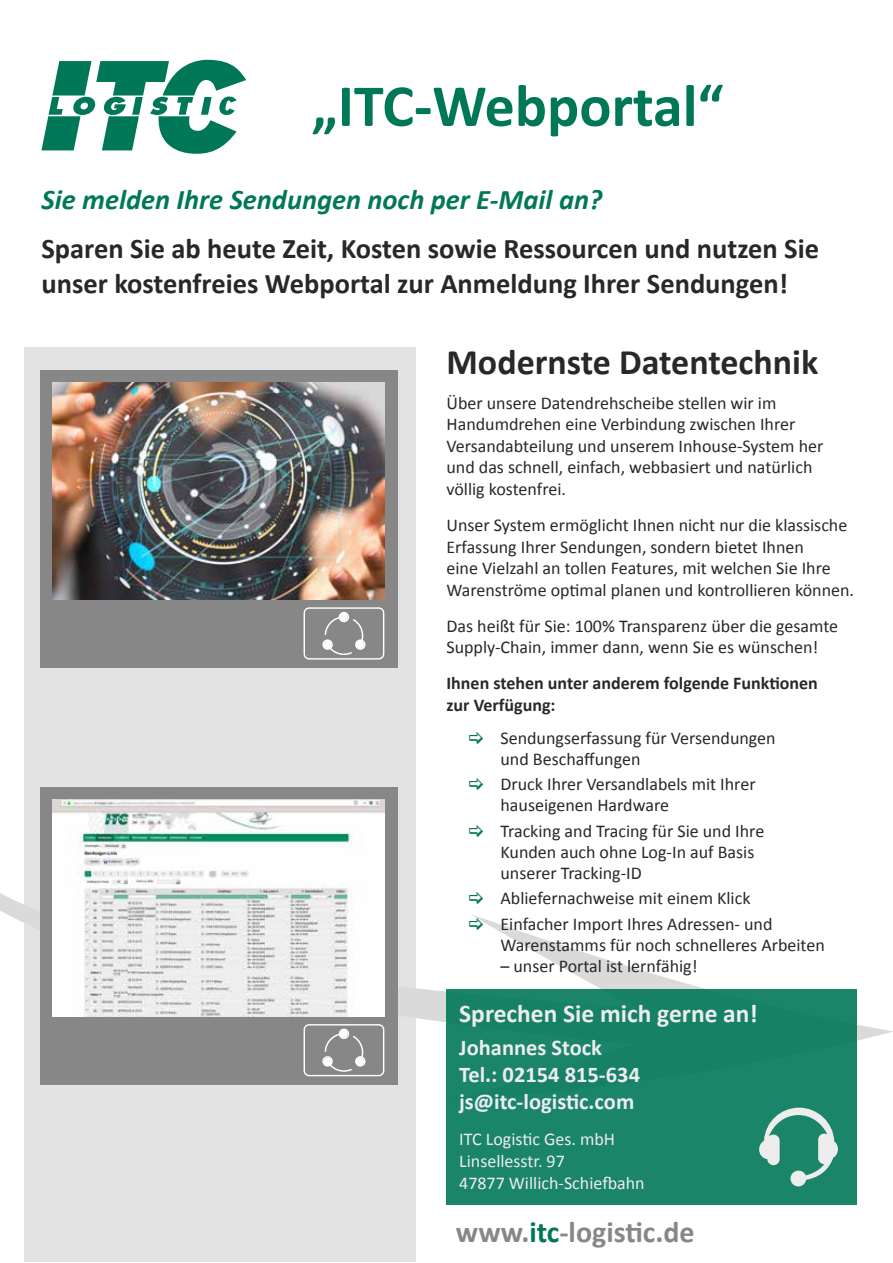
<style>
.page{position:relative;width:893px;height:1263px;background:#fff}
.page>*{position:absolute;margin:0;border:0;box-sizing:border-box;transform-origin:0 0}
.t1{font:700 60px "Calibri";color:#007858}
.t2{font:700 36px "Calibri";color:#282827}
.t3{font:700 30px "Calibri";color:#878787}
.t4{font:700 28.5px/34.2px "Calibri";color:#282827}
.t5{font:italic 700 28.5px "Calibri";color:#007858}
.t6{font:700 25.5px "Calibri";color:#ededed}
.t7{font:700 22.5px/27px "Calibri";color:#ededed}
.t8{font:18px/21.6px "Calibri";color:#282827}
.t9{font:18px/21.6px "Calibri";color:#ededed}
.t10{font:700 18px/21.6px "Calibri";color:#282827}
.s1{color:#007858}
</style>
<div class="page">
<svg style="left:41px;top:60px;width:205px;height:94px"></svg>
<div style="left:24px;top:347px;width:392px;height:915px;background:#e3e3e3"></div>
<svg style="left:0;top:538px;width:893px;height:547px"></svg>
<div style="left:40px;top:370px;width:357px;height:298px;background:#878787"></div>
<img style="left:53px;top:383px;width:331px;height:217px">
<svg style="left:304px;top:607px;width:80px;height:52px"></svg>
<div style="left:340px;top:613px;width:8px;height:8px;background:#fff;border-radius:50%"></div>
<div style="left:356px;top:641px;width:8px;height:8px;background:#fff;border-radius:50%"></div>
<div style="left:324px;top:641px;width:8px;height:8px;background:#fff;border-radius:50%"></div>
<div style="left:446px;top:989px;width:411px;height:216px;background:#1a8569"></div>
<svg style="left:759px;top:1108px;width:79px;height:78px"></svg>
<div style="left:40px;top:787px;width:357px;height:297px;background:#878787"></div>
<img style="left:53px;top:799px;width:331px;height:217px">
<svg style="left:304px;top:1024px;width:80px;height:52px"></svg>
<div style="left:340px;top:1030px;width:8px;height:8px;background:#fff;border-radius:50%"></div>
<div style="left:356px;top:1057px;width:8px;height:8px;background:#fff;border-radius:50%"></div>
<div style="left:324px;top:1058px;width:8px;height:8px;background:#fff;border-radius:50%"></div>
<svg style="left:469px;top:731px;width:14px;height:12px"></svg>
<svg style="left:469px;top:778px;width:14px;height:12px"></svg>
<svg style="left:469px;top:824px;width:14px;height:13px"></svg>
<svg style="left:469px;top:892px;width:14px;height:12px"></svg>
<svg style="left:469px;top:917px;width:14px;height:13px"></svg>
<h1 class="t1" style="left:312px;top:63px;width:413px">„ITC-Webportal“</h1>
<h3 class="t5" style="left:41px;top:179px;width:562px">Sie melden Ihre Sendungen noch per E-Mail an?</h3>
<h3 class="t4" style="left:41px;top:231px;width:779px">Sparen Sie ab heute Zeit, Kosten sowie Ressourcen und nutzen Sie unser kostenfreies Webportal zur Anmeldung Ihrer Sendungen!</h3>
<h2 class="t2" style="left:446px;top:337px;width:373px">Modernste Datentechnik</h2>
<p class="t8" style="left:446px;top:391px;width:378px">Über unsere Datendrehscheibe stellen wir im Handumdrehen eine Verbindung zwischen Ihrer Versandabteilung und unserem Inhouse-System her und das schnell, einfach, webbasiert und natürlich völlig kostenfrei.</p>
<p class="t8" style="left:446px;top:514px;width:409px">Unser System ermöglicht Ihnen nicht nur die klassische Erfassung Ihrer Sendungen, sondern bietet Ihnen<br>eine Vielzahl an tollen Features, mit welchen Sie Ihre Warenströme optimal planen und kontrollieren können.</p>
<p class="t8" style="left:446px;top:615px;width:393px">Das heißt für Sie: 100% Transparenz über die gesamte<br>Supply-Chain, immer dann, wenn Sie es wünschen!</p>
<p class="t10" style="left:446px;top:672px;width:373px">Ihnen stehen unter anderem folgende Funktionen zur Verfügung:</p>
<p class="t8" style="left:500px;top:727px;width:277px;line-height:21px">Sendungserfassung für Versendungen und Beschaffungen</p>
<p class="t8" style="left:500px;top:773px;width:257px;line-height:21px">Druck Ihrer Versandlabels mit Ihrer hauseigenen Hardware</p>
<p class="t8" style="left:500px;top:820px;width:265px;line-height:21px">Tracking and Tracing für Sie und Ihre<br>Kunden auch ohne Log-In auf Basis unserer Tracking-ID</p>
<p class="t8" style="left:500px;top:885px;width:274px;line-height:25.5px">Abliefernachweise mit einem Klick<br>Einfacher Import Ihres Adressen- und</p>
<p class="t8" style="left:500px;top:933px;width:326px">Warenstamms für noch schnelleres Arbeiten</p>
<p class="t8" style="left:500px;top:954px;width:199px">– unser Portal ist lernfähig!</p>
<h3 class="t6" style="left:459px;top:996px;width:300px">Sprechen Sie mich gerne an!</h3>
<p class="t7" style="left:459px;top:1033px;width:182px">Johannes Stock<br>Tel.: 02154 815-634 js@itc-logistic.com</p>
<p class="t9" style="left:459px;top:1128px;width:187px">ITC Logistic Ges. mbH<br>Linsellesstr. 97<br>47877 Willich-Schiefbahn</p>
<h3 class="t3" style="left:456px;top:1211px;width:240px">www.<span class="s1">itc</span>-logistic.de</h3>
</div>
